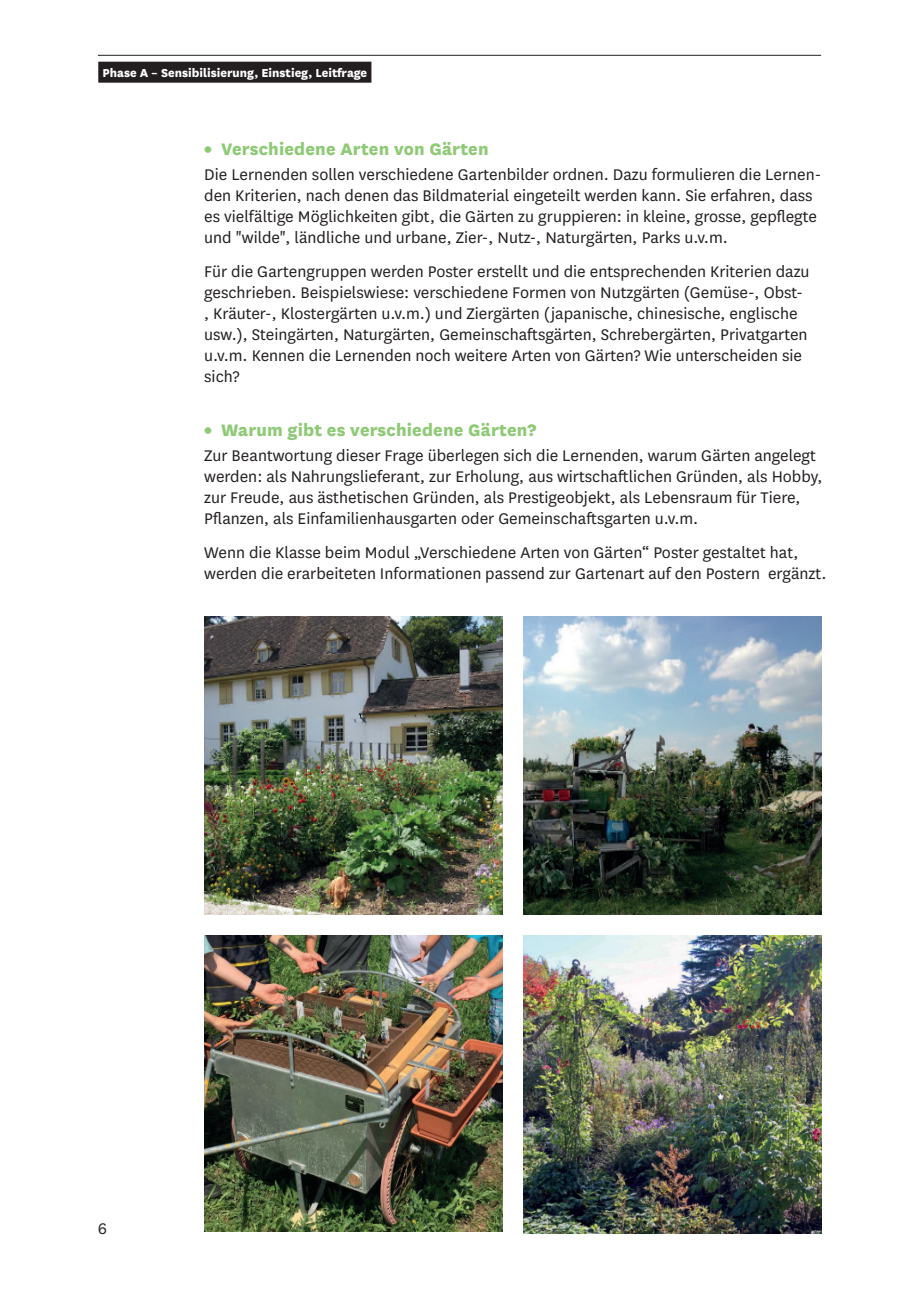
<style>
.page{position:relative;width:919px;height:1289px;background:#fff}
.page>*{position:absolute;margin:0;border:0;box-sizing:border-box;transform-origin:0 0}
.t1{font:800 19.5px "National";letter-spacing:.01em;color:#8eca76}
.t2{font:18px/21px "National";color:#231f20}
.t3{font:800 13.5px "National";color:#fff}
.s1{font-weight:900}
</style>
<div class="page">
<hr style="left:98px;top:55px;width:723px;height:1px;background:#231f20">
<img style="left:523px;top:617px;width:298px;height:297px">
<img style="left:523px;top:935px;width:298px;height:298px">
<img style="left:204px;top:617px;width:298px;height:297px">
<img style="left:204px;top:935px;width:298px;height:296px">
<div style="left:98px;top:62px;width:273px;height:21px;background:#231f20"></div>
<p class="t3" style="left:102px;top:63px;width:266px">Phase A – Sensibilisierung, Einstieg, Leitfrage</p>
<p class="t1" style="left:204px;top:135px;width:286px"><span class="s1">•</span> Verschiedene Arten von Gärten</p>
<p class="t2" style="left:204px;top:163px;width:618px">Die Lernenden sollen verschiedene Gartenbilder ordnen. Dazu formulieren die Lernen&shy;den Kriterien, nach denen das Bildmaterial eingeteilt werden kann. Sie erfahren, dass es vielfältige Möglichkeiten gibt, die Gärten zu gruppieren: in kleine, grosse, gepflegte und "wilde", ländliche und urbane, Zier-, Nutz-, Naturgärten, Parks u.v.m.</p>
<p class="t2" style="left:204px;top:260px;width:606px">Für die Gartengruppen werden Poster erstellt und die entsprechenden Kriterien dazu geschrieben. Beispielswiese: verschiedene Formen von Nutzgärten (Gemüse-, Obst-, Kräuter-, Klostergärten u.v.m.) und Ziergärten (japanische, chinesische, englische usw.), Steingärten, Naturgärten, Gemeinschaftsgärten, Schrebergärten, Privatgarten u.v.m. Kennen die Lernenden noch weitere Arten von Gärten? Wie unterscheiden sie sich?</p>
<p class="t1" style="left:204px;top:416px;width:333px"><span class="s1">•</span> Warum gibt es verschiedene Gärten?</p>
<p class="t2" style="left:204px;top:444px;width:619px">Zur Beantwortung dieser Frage überlegen sich die Lernenden, warum Gärten angelegt werden: als Nahrungslieferant, zur Erholung, aus wirtschaftlichen Gründen, als Hobby, zur Freude, aus ästhetischen Gründen, als Prestigeobjekt, als Lebensraum für Tiere, Pflanzen, als Einfamilienhausgarten oder Gemeinschaftsgarten u.v.m.</p>
<p class="t2" style="left:204px;top:541px;width:624px">Wenn die Klasse beim Modul „Verschiedene Arten von Gärten“ Poster gestaltet hat, werden die erarbeiteten Informationen passend zur Gartenart auf den Postern ergänzt.</p>
<p class="t2" style="left:98px;top:1216px;width:11px">6</p>
</div>
